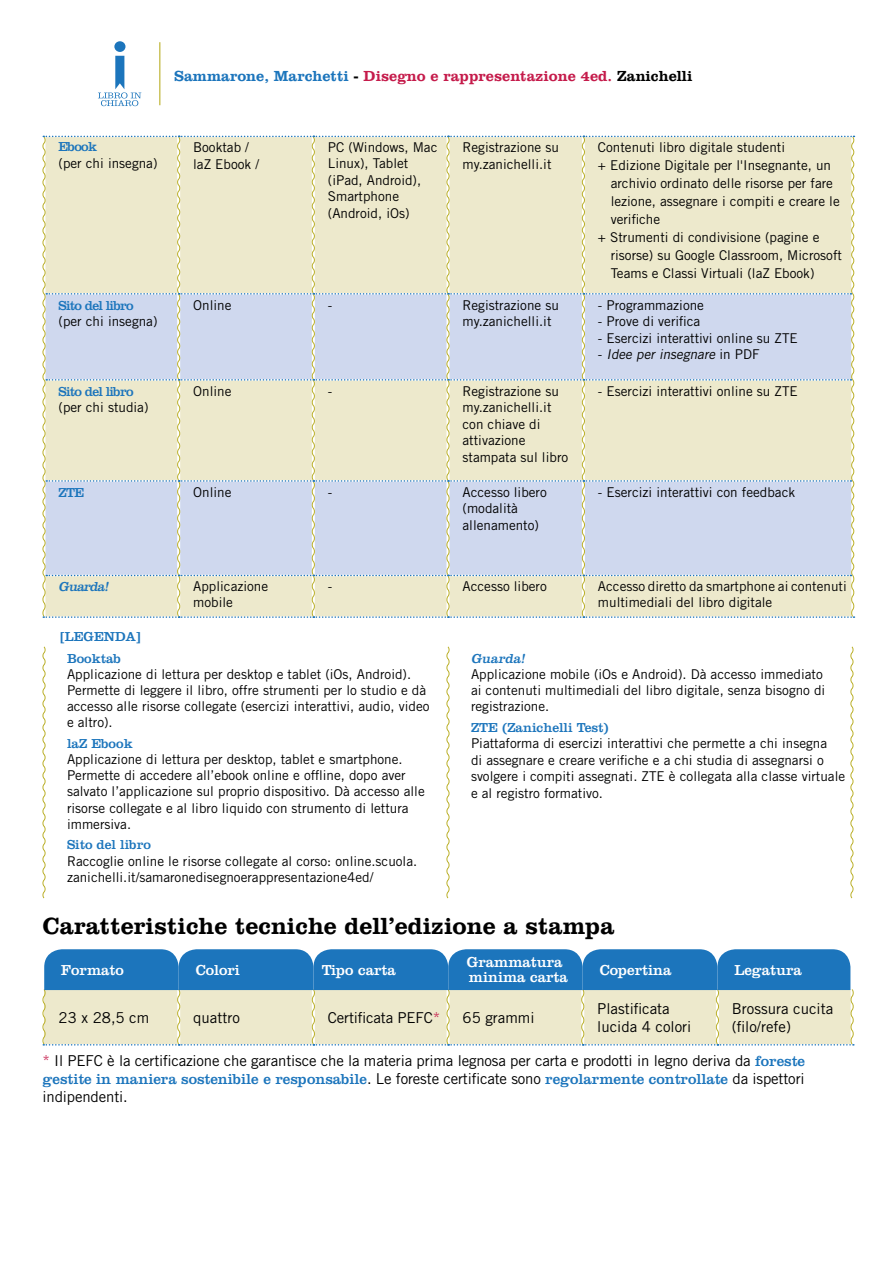
<style>
.page{position:relative;width:893px;height:1263px;background:#fff}
.page>*{position:absolute;margin:0;border:0;box-sizing:border-box;transform-origin:0 0}
.t1{font:700 24px "Clarendon BT Pro";color:#000}
.t2{font:15px/18px "Trade Gothic LT Std";letter-spacing:-.01em;color:#000}
.t3{font:15px "Clarendon LT Std";color:#1c75bc}
.t4{font:15px/15px "Clarendon LT Std";color:#fff}
.t5{font:700 15px "Clarendon BT Pro";color:#c51b4b}
.t6{font:13.5px/16.5px "Trade Gothic LT Std";color:#000}
.t7{font:13.5px/21.8px "Clarendon LT Std";color:#1c75bc}
.t8{font:13.5px "Clarendon LT Std";letter-spacing:-.05em;color:#1c75bc}
.t9{font:italic 13.5px "Trade Gothic LT Std";color:#000}
.t10{font:italic 13.5px "Clarendon LT Std";color:#1c75bc}
.s1{color:#1c75bc}
.s2{color:#000}
.s3{font-style:normal}
.s4{color:#c51b4b}
.s5{font-family:"Clarendon LT Std";color:#1c75bc}
.s6{font-family:"Trade Gothic LT Std";color:#000}
</style>
<div class="page">
<hr style="left:159px;top:42px;width:1px;height:63px;background:#bbb02a">
<div style="left:114px;top:41px;width:11px;height:11px;background:#1c75bc;border-radius:50%"></div>
<svg style="left:98px;top:56px;width:43px;height:50px"></svg>
<svg style="left:42px;top:136px;width:813px;height:482px;background:#e0e2d8"></svg>
<svg style="left:42px;top:646px;width:4px;height:253px"></svg>
<svg style="left:446px;top:646px;width:4px;height:253px"></svg>
<svg style="left:850px;top:646px;width:4px;height:253px"></svg>
<svg style="left:42px;top:949px;width:813px;height:96px;background:#96b9c6"></svg>
<p class="t5" style="left:174px;top:66px;width:520px"><span class="s1">Sammarone, Marchetti</span> <span class="s2">-</span> Disegno e rappresentazione 4ed. <span class="s2">Zanichelli</span></p>
<p class="t7" style="left:59px;top:136px;width:40px">Ebook</p>
<p class="t6" style="left:59px;top:155px;width:100px">(per chi insegna)</p>
<p class="t6" style="left:193px;top:139px;width:68px">Booktab / laZ Ebook /</p>
<p class="t6" style="left:328px;top:139px;width:111px">PC (Windows, Mac<br>Linux), Tablet (iPad, Android),<br>Smartphone (Android, iOs)</p>
<p class="t6" style="left:462px;top:139px;width:98px">Registrazione su my.zanichelli.it</p>
<p class="t6" style="left:598px;top:139px;width:189px">Contenuti libro digitale studenti</p>
<p class="t6" style="left:598px;top:157px;width:235px">+ Edizione Digitale per l'Insegnante, un</p>
<p class="t6" style="left:611px;top:175px;width:224px">archivio ordinato delle risorse per fare</p>
<p class="t6" style="left:611px;top:193px;width:231px">lezione, assegnare i compiti e creare le</p>
<p class="t6" style="left:611px;top:211px;width:51px">verifiche</p>
<p class="t6" style="left:598px;top:229px;width:223px">+ Strumenti di condivisione (pagine e</p>
<p class="t6" style="left:611px;top:247px;width:233px">risorse) su Google Classroom, Microsoft</p>
<p class="t6" style="left:611px;top:265px;width:205px">Teams e Classi Virtuali (laZ Ebook)</p>
<p class="t8" style="left:59px;top:297px;width:77px">Sito del libro</p>
<p class="t6" style="left:59px;top:313px;width:100px">(per chi insegna)</p>
<p class="t6" style="left:193px;top:296px;width:40px">Online</p>
<p class="t6" style="left:328px;top:296px;width:6px">-</p>
<p class="t6" style="left:462px;top:296px;width:98px">Registrazione su my.zanichelli.it</p>
<p class="t6" style="left:598px;top:296px;width:108px">- Programmazione</p>
<p class="t6" style="left:598px;top:313px;width:104px">- Prove di verifica</p>
<p class="t6" style="left:598px;top:329px;width:201px">- Esercizi interattivi online su ZTE</p>
<p class="t9" style="left:598px;top:346px;width:163px"><span class="s3">-</span> Idee per insegnare <span class="s3">i n P D F</span></p>
<p class="t8" style="left:59px;top:383px;width:77px">Sito del libro</p>
<p class="t6" style="left:59px;top:399px;width:91px">(per chi studia)</p>
<p class="t6" style="left:193px;top:382px;width:40px">Online</p>
<p class="t6" style="left:328px;top:382px;width:6px">-</p>
<p class="t6" style="left:462px;top:382px;width:107px">Registrazione su my.zanichelli.it con chiave di attivazione stampata sul libro</p>
<p class="t6" style="left:598px;top:382px;width:201px">- Esercizi interattivi online su ZTE</p>
<p class="t7" style="left:59px;top:481px;width:27px">ZTE</p>
<p class="t6" style="left:193px;top:483px;width:40px">Online</p>
<p class="t6" style="left:328px;top:483px;width:6px">-</p>
<p class="t6" style="left:462px;top:483px;width:86px">Accesso libero (modalità allenamento)</p>
<p class="t6" style="left:598px;top:483px;width:199px">- Esercizi interattivi con feedback</p>
<p class="t10" style="left:59px;top:579px;width:54px">Guarda!</p>
<p class="t6" style="left:193px;top:578px;width:77px">Applicazione mobile</p>
<p class="t6" style="left:328px;top:578px;width:6px">-</p>
<p class="t6" style="left:462px;top:578px;width:86px">Accesso libero</p>
<p class="t6" style="left:598px;top:578px;width:250px">Accesso diretto da smartphone ai contenuti multimediali del libro digitale</p>
<p class="t7" style="left:67px;top:625px;width:76px;text-indent:-7px">[LEGENDA]<br>Booktab</p>
<p class="t6" style="left:67px;top:666px;width:364px">Applicazione di lettura per desktop e tablet (iOs, Android).<br>Permette di leggere il libro, offre strumenti per lo studio e dà accesso alle risorse collegate (esercizi interattivi, audio, video e altro).</p>
<p class="t7" style="left:67px;top:732px;width:67px">laZ Ebook</p>
<p class="t6" style="left:67px;top:751px;width:359px">Applicazione di lettura per desktop, tablet e smartphone.<br>Permette di accedere all’ebook online e offline, dopo aver salvato l’applicazione sul proprio dispositivo. Dà accesso alle risorse collegate e al libro liquido con strumento di lettura immersiva.</p>
<p class="t7" style="left:67px;top:834px;width:85px">Sito del libro</p>
<p class="t6" style="left:67px;top:852px;width:352px">Raccoglie online le risorse collegate al corso: online.scuola. zanichelli.it/samaronedisegnoerappresentazione4ed/</p>
<p class="t10" style="left:471px;top:650px;width:58px">Guarda!</p>
<p class="t6" style="left:471px;top:666px;width:356px">Applicazione mobile (iOs e Android). Dà accesso immediato ai contenuti multimediali del libro digitale, senza bisogno di registrazione.</p>
<p class="t7" style="left:471px;top:716px;width:139px">ZTE (Zanichelli Test)</p>
<p class="t6" style="left:471px;top:735px;width:376px">Piattaforma di esercizi interattivi che permette a chi insegna<br>di assegnare e creare verifiche e a chi studia di assegnarsi o svolgere i compiti assegnati. ZTE è collegata alla classe virtuale e al registro formativo.</p>
<h1 class="t1" style="left:43px;top:910px;width:573px">Caratteristiche tecniche dell’edizione a stampa</h1>
<p class="t4" style="left:61px;top:962px;width:64px">Formato</p>
<p class="t4" style="left:196px;top:962px;width:46px">Colori</p>
<p class="t4" style="left:322px;top:962px;width:75px">Tipo carta</p>
<p class="t4" style="left:467px;top:955px;width:102px">Grammatura minima carta</p>
<p class="t4" style="left:600px;top:962px;width:73px">Copertina</p>
<p class="t4" style="left:734px;top:962px;width:69px">Legatura</p>
<p class="t2" style="left:59px;top:1008px;width:92px">23 x 28,5 cm</p>
<p class="t2" style="left:193px;top:1008px;width:48px">quattro</p>
<p class="t2" style="left:328px;top:1008px;width:114px">Certificata PEFC<span class="s4">*</span></p>
<p class="t2" style="left:463px;top:1008px;width:74px">65 grammi</p>
<p class="t2" style="left:597px;top:999px;width:96px">Plastificata lucida 4 colori</p>
<p class="t2" style="left:732px;top:999px;width:103px">Brossura cucita (filo/refe)</p>
<p class="t2" style="left:43px;top:1051px;width:764px"><span class="s4">*</span> Il PEFC è la certificazione che garantisce che la materia prima legnosa per carta e prodotti in legno deriva da <span class="s5">foreste</span></p>
<p class="t3" style="left:43px;top:1070px;width:764px">gestite in maniera sostenibile e responsabile<span class="s6">. Le foreste certificate sono</span> regolarmente controllate <span class="s6">da ispettori</span></p>
<p class="t2" style="left:43px;top:1087px;width:87px">indipendenti.</p>
</div>
